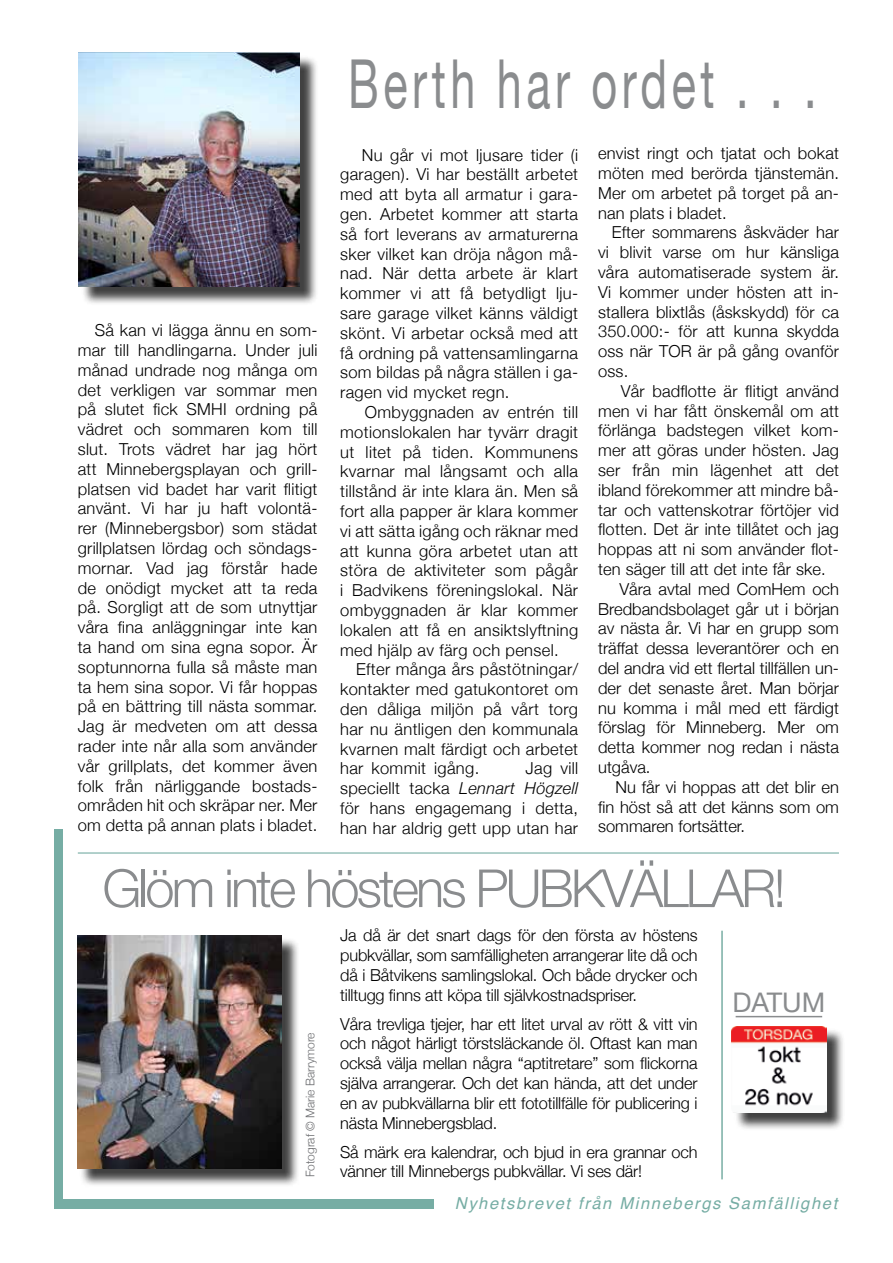
<style>
.page{position:relative;width:893px;height:1263px;background:#fff}
.page>*{position:absolute;margin:0;border:0;box-sizing:border-box;transform-origin:0 0}
.t1{font:67.5px "Helvetica Neue";letter-spacing:.1em;color:#8a8c8e;scale:.67 1}
.t2{font:300 52.5px "Helvetica Neue";letter-spacing:-.055em;color:#8a8c8e}
.t3{font:27px "Helvetica Neue";color:#8a8c8e}
.t4{font:300 16.5px/19.8px "Helvetica Neue";letter-spacing:.01em;color:#000;text-align:justify}
.t5{font:300 16.5px/19.8px "Helvetica Neue";letter-spacing:-.01em;color:#000}
.t6{font:italic 16.5px "Helvetica";letter-spacing:.1em;color:#76ada4}
.t7{font:300 12px "Helvetica Neue";color:#6d6e71}
.s1{font-style:italic}
</style>
<div class="page">
<div style="left:54px;top:830px;width:9px;height:379px;background:#76ada4"></div>
<div style="left:54px;top:1199px;width:379px;height:10px;background:#76ada4"></div>
<div style="left:81px;top:55px;width:237px;height:251px;background:#000;opacity:.75"></div>
<img style="left:78px;top:53px;width:222px;height:234px">
<hr style="left:78px;top:852px;width:761px;height:1px;background:#76ada4">
<hr style="left:721px;top:931px;width:2px;height:248px;background:#79aea4">
<hr style="left:736px;top:1016px;width:86px;height:1px;background:#8a8c8e">
<div style="left:734px;top:1028px;width:111px;height:103px;background:#000;opacity:.75"></div>
<img style="left:732px;top:1026px;width:94px;height:86px">
<div style="left:80px;top:937px;width:220px;height:250px;background:#000;opacity:.75"></div>
<img style="left:77px;top:935px;width:205px;height:234px">
<h1 class="t1" style="left:348px;top:36px;width:701px">Berth har ordet . . .</h1>
<p class="t4" style="left:598px;top:142px;width:242px">envist ringt och tjatat och bokat möten med berörda tjänstemän.<br>Mer om arbetet på torget på an&shy;nan plats i bladet.</p>
<p class="t4" style="left:598px;top:222px;width:242px;text-indent:14px">Efter sommarens åskväder har vi blivit varse om hur känsliga våra automatiserade system är.<br>Vi kommer under hösten att in&shy;stallera blixtlås (åskskydd) för ca 350.000:- för att kunna skydda oss när TOR är på gång ovanför oss.</p>
<p class="t4" style="left:621px;top:380px;width:220px">Vår badflotte är flitigt använd</p>
<p class="t4" style="left:598px;top:400px;width:242px">men vi har fått önskemål om att</p>
<p class="t4" style="left:598px;top:420px;width:242px">förlänga badstegen vilket kom-</p>
<p class="t4" style="left:598px;top:439px;width:242px">mer att göras under hösten. Jag</p>
<p class="t4" style="left:598px;top:459px;width:242px">ser från min lägenhet att det</p>
<p class="t4" style="left:598px;top:479px;width:242px">ibland förekommer att mindre bå-</p>
<p class="t4" style="left:598px;top:499px;width:242px">tar och vattenskotrar förtöjer vid</p>
<p class="t4" style="left:598px;top:519px;width:242px">flotten. Det är inte tillåtet och jag</p>
<p class="t4" style="left:598px;top:538px;width:242px">hoppas att ni som använder flot-</p>
<p class="t4" style="left:598px;top:558px;width:229px">ten säger till att det inte får ske.</p>
<p class="t4" style="left:619px;top:578px;width:221px">Våra avtal med ComHem och</p>
<p class="t4" style="left:598px;top:598px;width:242px">Bredbandsbolaget går ut i början</p>
<p class="t4" style="left:598px;top:618px;width:242px">av nästa år. Vi har en grupp som</p>
<p class="t4" style="left:598px;top:637px;width:242px">träffat dessa leverantörer och en</p>
<p class="t4" style="left:598px;top:657px;width:242px">del andra vid ett flertal tillfällen un-</p>
<p class="t4" style="left:598px;top:677px;width:242px">der det senaste året. Man börjar</p>
<p class="t4" style="left:598px;top:697px;width:242px">nu komma i mål med ett färdigt</p>
<p class="t4" style="left:598px;top:717px;width:242px">förslag för Minneberg. Mer om</p>
<p class="t4" style="left:598px;top:736px;width:242px">detta kommer nog redan i nästa</p>
<p class="t4" style="left:598px;top:756px;width:54px">utgåva.</p>
<p class="t4" style="left:616px;top:776px;width:225px">Nu får vi hoppas att det blir en</p>
<p class="t4" style="left:598px;top:796px;width:242px">fin höst så att det känns som om</p>
<p class="t4" style="left:598px;top:816px;width:149px">sommaren fortsätter.</p>
<h2 class="t2" style="left:102px;top:846px;width:685px">Glöm inte höstens PUBKVÄLLAR!</h2>
<p class="t4" style="left:340px;top:925px;width:359px">Ja då är det snart dags för den första av höstens pubkvällar, som samfälligheten arrangerar lite då och då i Båtvikens samlingslokal. Och både drycker och tilltugg finns att köpa till självkostnadspriser.</p>
<p class="t4" style="left:340px;top:1013px;width:359px">Våra trevliga tjejer, har ett litet urval av rött &amp; vitt vin och något härligt törstsläckande öl. Oftast kan man också välja mellan några “aptitretare” som flickorna själva arrangerar. Och det kan hända, att det under en av pubkvällarna blir ett fototillfälle för publicering i nästa Minnebergsblad.</p>
<p class="t5" style="left:340px;top:1141px;width:359px">Så märk era kalendrar, och bjud in era grannar och vänner till Minnebergs pubkvällar. Vi ses där!</p>
<p class="t4" style="left:340px;top:144px;width:239px;text-indent:22px">Nu går vi mot ljusare tider (i garagen). Vi har beställt arbetet med att byta all armatur i gara&shy;gen. Arbetet kommer att starta så fort leverans av armaturerna sker vilket kan dröja någon må&shy;nad. När detta arbete är klart kommer vi att få betydligt lju&shy;sare garage vilket känns väldigt skönt. Vi arbetar också med att få ordning på vattensamlingarna som bildas på några ställen i ga&shy;ragen vid mycket regn.</p>
<p class="t4" style="left:340px;top:401px;width:239px;text-indent:25px">Ombyggnaden av entrén till motionslokalen har tyvärr dragit ut litet på tiden. Kommunens kvarnar mal långsamt och alla tillstånd är inte klara än. Men så fort alla papper är klara kommer vi att sätta igång och räknar med att kunna göra arbetet utan att störa de aktiviteter som pågår i Badvikens föreningslokal. När ombyggnaden är klar kommer lokalen att få en ansiktslyftning med hjälp av färg och pensel.</p>
<p class="t4" style="left:340px;top:659px;width:239px;text-indent:16px">Efter många års påstötningar/ kontakter med gatukontoret om den dåliga miljön på vårt torg har nu äntligen den kommunala kvarnen malt färdigt och arbetet har kommit igång.</p>
<p class="t4" style="left:78px;top:319px;width:241px;text-indent:17px">Så kan vi lägga ännu en som&shy;mar till handlingarna. Under juli månad undrade nog många om det verkligen var sommar men på slutet fick SMHI ordning på vädret och sommaren kom till slut. Trots vädret har jag hört att Minnebergsplayan och grill&shy;platsen vid badet har varit flitigt använt. Vi har ju haft volontä&shy;rer (Minnebergsbor) som städat grillplatsen lördag och söndags&shy;mornar. Vad jag förstår hade de onödigt mycket att ta reda på. Sorgligt att de som utnyttjar våra fina anläggningar inte kan ta hand om sina egna sopor. Är soptunnorna fulla så måste man ta hem sina sopor. Vi får hoppas på en bättring till nästa sommar.<br>Jag är medveten om att dessa rader inte når alla som använder vår grillplats, det kommer även folk från närliggande bostads&shy;områden hit och skräpar ner. Mer om detta på annan plats i bladet.</p>
<p class="t4" style="left:340px;top:758px;width:239px;text-indent:185px">Jag vill speciellt tacka <span class="s1">Lennart Högzell </span>för hans engagemang i detta, han har aldrig gett upp utan har</p>
<h3 class="t3" style="left:733px;top:982px;width:94px">DATUM</h3>
<p class="t7" style="left:301px;top:1177px;width:146px;rotate:-90deg">Fotograf © Marie Barrymore</p>
<p class="t6" style="left:455px;top:1190px;width:384px">Nyhetsbrevet från Minnebergs Samfällighet</p>
</div>
